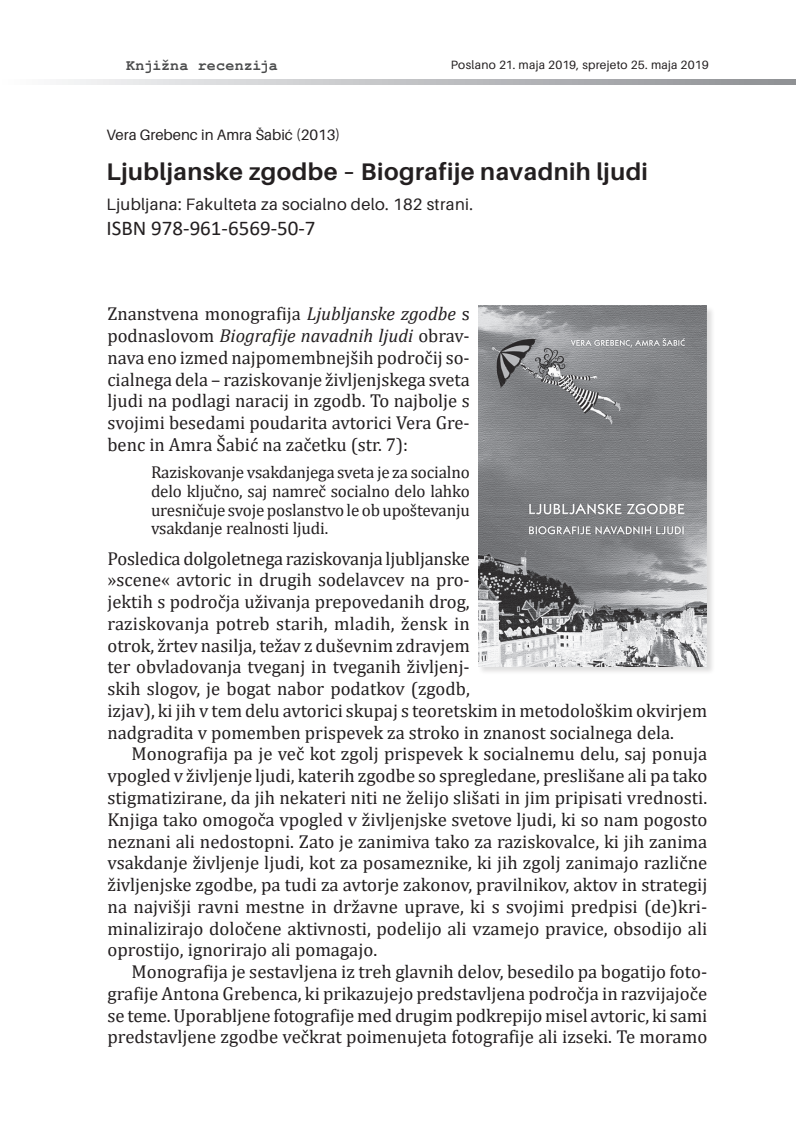
<style>
.page{position:relative;width:796px;height:1136px;background:#fff}
.page>*{position:absolute;margin:0;border:0;box-sizing:border-box;transform-origin:0 0}
.t1{font:700 24px "Aileron";letter-spacing:.02em;color:#231f20}
.t2{font:21px "Calibri";color:#231f20}
.t3{font:18.75px/21.8px "Cambria";color:#231f20;text-align:justify}
.t4{font:17.25px/18.8px "Cambria";letter-spacing:-.01em;color:#231f20;text-align:justify}
.t5{font:16.5px "Aileron";letter-spacing:.02em;color:#231f20}
.t6{font:15px "Aileron";color:#231f20}
.t7{font:700 15px "Nimbus Mon LEE";color:#4b4c4d}
.t8{font:12px "Aileron";letter-spacing:.02em;color:#231f20}
.s1{font-style:italic}
</style>
<div class="page">
<svg style="left:62px;top:80px;width:734px;height:4px;background:#c0c1c3"></svg>
<div style="left:478px;top:306px;width:237px;height:369px;background:#231f20;opacity:.15"></div>
<img style="left:478px;top:306px;width:229px;height:360px">
<p class="t7" style="left:126px;top:57px;width:153px">Knjižna recenzija</p>
<p class="t8" style="left:450px;top:59px;width:259px">Poslano 21. maja 2019, sprejeto 25. maja 2019</p>
<p class="t6" style="left:107px;top:126px;width:235px">Vera Grebenc in Amra Šabić (2013)</p>
<p class="t1" style="left:107px;top:159px;width:543px">Ljubljanske zgodbe – Biografije navadnih ljudi</p>
<p class="t5" style="left:107px;top:195px;width:368px">Ljubljana: Fakulteta za socialno delo. 182 strani.</p>
<p class="t2" style="left:107px;top:214px;width:210px">ISBN 978-961-6569-50-7</p>
<p class="t3" style="left:107px;top:303px;width:364px">Znanstvena monografija <span class="s1">Ljubljanske zgodbe</span> s podnaslovom <span class="s1">Biografije navadnih ljudi</span> obrav&shy;nava eno izmed najpomembnejših področij so&shy;cialnega dela – raziskovanje življenjskega sveta ljudi na podlagi naracij in zgodb. To najbolje s svojimi besedami poudarita avtorici Vera Gre&shy;benc in Amra Šabić na začetku (str. 7):</p>
<p class="t4" style="left:151px;top:463px;width:320px">Raziskovanje vsakdanjega sveta je za socialno delo ključno, saj namreč socialno delo lahko uresničuje svoje poslanstvo le ob upoštevanju vsakdanje realnosti ljudi.</p>
<p class="t3" style="left:107px;top:547px;width:601px;text-align:left">Posledica dolgoletnega raziskovanja ljubljanske<br>»scene« avtoric in drugih sodelavcev na pro-<br>jektih s področja uživanja prepovedanih drog,<br>raziskovanja potreb starih, mladih, žensk in<br>otrok, žrtev nasilja, težav z duševnim zdravjem<br>ter obvladovanja tveganj in tveganih življenj-<br>skih slogov, je bogat nabor podatkov (zgodb,<br>izjav), ki jih v tem delu avtorici skupaj s teoretskim in metodološkim okvirjem nadgradita v pomemben prispevek za stroko in znanost socialnega dela.</p>
<p class="t3" style="left:107px;top:743px;width:601px;text-indent:24px">Monografija pa je več kot zgolj prispevek k socialnemu delu, saj ponuja vpogled v življenje ljudi, katerih zgodbe so spregledane, preslišane ali pa tako stigmatizirane, da jih nekateri niti ne želijo slišati in jim pripisati vrednosti.<br>Knjiga tako omogoča vpogled v življenjske svetove ljudi, ki so nam pogosto neznani ali nedostopni. Zato je zanimiva tako za raziskovalce, ki jih zanima vsakdanje življenje ljudi, kot za posameznike, ki jih zgolj zanimajo različne življenjske zgodbe, pa tudi za avtorje zakonov, pravilnikov, aktov in strategij na najvišji ravni mestne in državne uprave, ki s svojimi predpisi (de)kri&shy;minalizirajo določene aktivnosti, podelijo ali vzamejo pravice, obsodijo ali oprostijo, ignorirajo ali pomagajo.</p>
<p class="t3" style="left:107px;top:960px;width:601px;text-indent:24px">Monografija je sestavljena iz treh glavnih delov, besedilo pa bogatijo foto&shy;grafije Antona Grebenca, ki prikazujejo predstavljena področja in razvijajoče se teme. Uporabljene fotografije med drugim podkrepijo misel avtoric, ki sami predstavljene zgodbe večkrat poimenujeta fotografije ali izseki. Te moramo</p>
</div>
